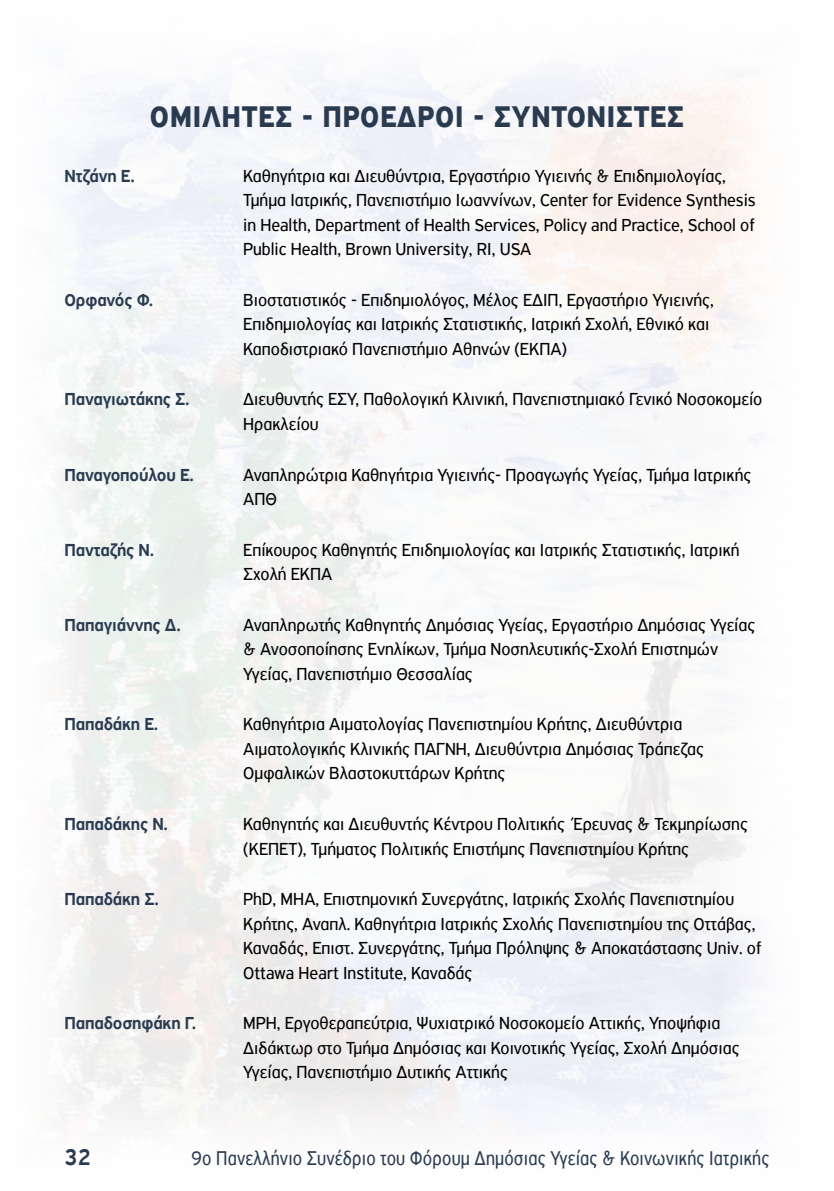
<style>
.page{position:relative;width:834px;height:1191px;background:#fff}
.page>*{position:absolute;margin:0;border:0;box-sizing:border-box;transform-origin:0 0}
.t1{font:700 31.5px "PF Highway Sans Pro";letter-spacing:.03em;color:#2a3b50;scale:.9 1}
.t2{font:500 24.5px "PF Highway Sans Pro";color:#2a3b50;scale:.85 1}
.t3{font:21px "PF Highway Sans Pro";letter-spacing:.01em;color:#2a3b50;scale:.85 1}
.t4{font:18.38px/24.5px "PF Highway Sans Pro";color:#000;scale:.95 1}
.t5{font:500 18.38px "PF Highway Sans Pro";letter-spacing:-.01em;color:#2a3b50;scale:.95 1}
</style>
<div class="page">
<h1 class="t1" style="left:150px;top:98px;width:594px">ΟΜΙΛΗΤΕΣ - ΠΡΟΕΔΡΟΙ - ΣΥΝΤΟΝΙΣΤΕΣ</h1>
<p class="t5" style="left:64px;top:165px;width:75px">Ντζάνη Ε.</p>
<p class="t4" style="left:243px;top:163px;width:541px">Καθηγήτρια και Διευθύντρια, Εργαστήριο Υγιεινής &amp; Επιδημιολογίας, Τμήμα Ιατρικής, Πανεπιστήμιο Ιωαννίνων, Center for Evidence Synthesis in Health, Department of Health Services, Policy and Practice, School of Public Health, Brown University, RI, USA</p>
<p class="t5" style="left:64px;top:289px;width:95px">Ορφανός Φ.</p>
<p class="t4" style="left:243px;top:287px;width:497px">Βιοστατιστικός - Επιδημιολόγος, Μέλος ΕΔΙΠ, Εργαστήριο Υγιεινής,<br>Επιδημιολογίας και Ιατρικής Στατιστικής, Ιατρική Σχολή, Εθνικό και<br>Καποδιστριακό Πανεπιστήμιο Αθηνών (ΕΚΠΑ)</p>
<p class="t5" style="left:64px;top:389px;width:133px">Παναγιωτάκης Σ.</p>
<p class="t4" style="left:243px;top:387px;width:548px">Διευθυντής ΕΣΥ, Παθολογική Κλινική, Πανεπιστημιακό Γενικό Νοσοκομείο<br>Ηρακλείου</p>
<p class="t5" style="left:64px;top:464px;width:138px">Παναγοπούλου Ε.</p>
<p class="t4" style="left:243px;top:462px;width:536px">Αναπληρώτρια Καθηγήτρια Υγιεινής- Προαγωγής Υγείας, Τμήμα Ιατρικής<br>ΑΠΘ</p>
<p class="t5" style="left:64px;top:539px;width:96px">Πανταζής Ν.</p>
<p class="t4" style="left:243px;top:537px;width:524px">Επίκουρος Καθηγητής Επιδημιολογίας και Ιατρικής Στατιστικής, Ιατρική<br>Σχολή ΕΚΠΑ</p>
<p class="t5" style="left:64px;top:614px;width:124px">Παπαγιάννης Δ.</p>
<p class="t4" style="left:243px;top:612px;width:540px">Αναπληρωτής Καθηγητής Δημόσιας Υγείας, Εργαστήριο Δημόσιας Υγείας &amp; Ανοσοποίησης Ενηλίκων, Τμήμα Νοσηλευτικής-Σχολή Επιστημών<br>Υγείας, Πανεπιστήμιο Θεσσαλίας</p>
<p class="t5" style="left:64px;top:713px;width:100px">Παπαδάκη Ε.</p>
<p class="t4" style="left:243px;top:712px;width:486px">Καθηγήτρια Αιματολογίας Πανεπιστημίου Κρήτης, Διευθύντρια<br>Αιματολογικής Κλινικής ΠΑΓΝΗ, Διευθύντρια Δημόσιας Τράπεζας<br>Ομφαλικών Βλαστοκυττάρων Κρήτης</p>
<p class="t5" style="left:64px;top:813px;width:110px">Παπαδάκης Ν.</p>
<p class="t4" style="left:243px;top:811px;width:532px">Καθηγητής και Διευθυντής Κέντρου Πολιτικής Έρευνας &amp; Τεκμηρίωσης (ΚΕΠΕΤ), Τμήματος Πολιτικής Επιστήμης Πανεπιστημίου Κρήτης</p>
<p class="t5" style="left:64px;top:888px;width:101px">Παπαδάκη Σ.</p>
<p class="t4" style="left:243px;top:887px;width:547px">PhD, MHA, Επιστημονική Συνεργάτης, Ιατρικής Σχολής Πανεπιστημίου Κρήτης, Αναπλ. Καθηγήτρια Ιατρικής Σχολής Πανεπιστημίου της Οττάβας, Καναδάς, Επιστ. Συνεργάτης, Τμήμα Πρόληψης &amp; Αποκατάστασης Univ. of Ottawa Heart Institute, Καναδάς</p>
<p class="t5" style="left:64px;top:1012px;width:140px">Παπαδοσηφάκη Γ.</p>
<p class="t4" style="left:243px;top:1011px;width:524px">MPH, Εργοθεραπεύτρια, Ψυχιατρικό Νοσοκομείο Αττικής, Υποψήφια<br>Διδάκτωρ στο Τμήμα Δημόσιας και Κοινοτικής Υγείας, Σχολή Δημόσιας<br>Υγείας, Πανεπιστήμιο Δυτικής Αττικής</p>
<h2 class="t2" style="left:64px;top:1142px;width:33px">32</h2>
<p class="t3" style="left:191px;top:1145px;width:681px">9ο Πανελλήνιο Συνέδριο του Φόρουμ Δημόσιας Υγείας &amp; Κοινωνικής Ιατρικής</p>
</div>
